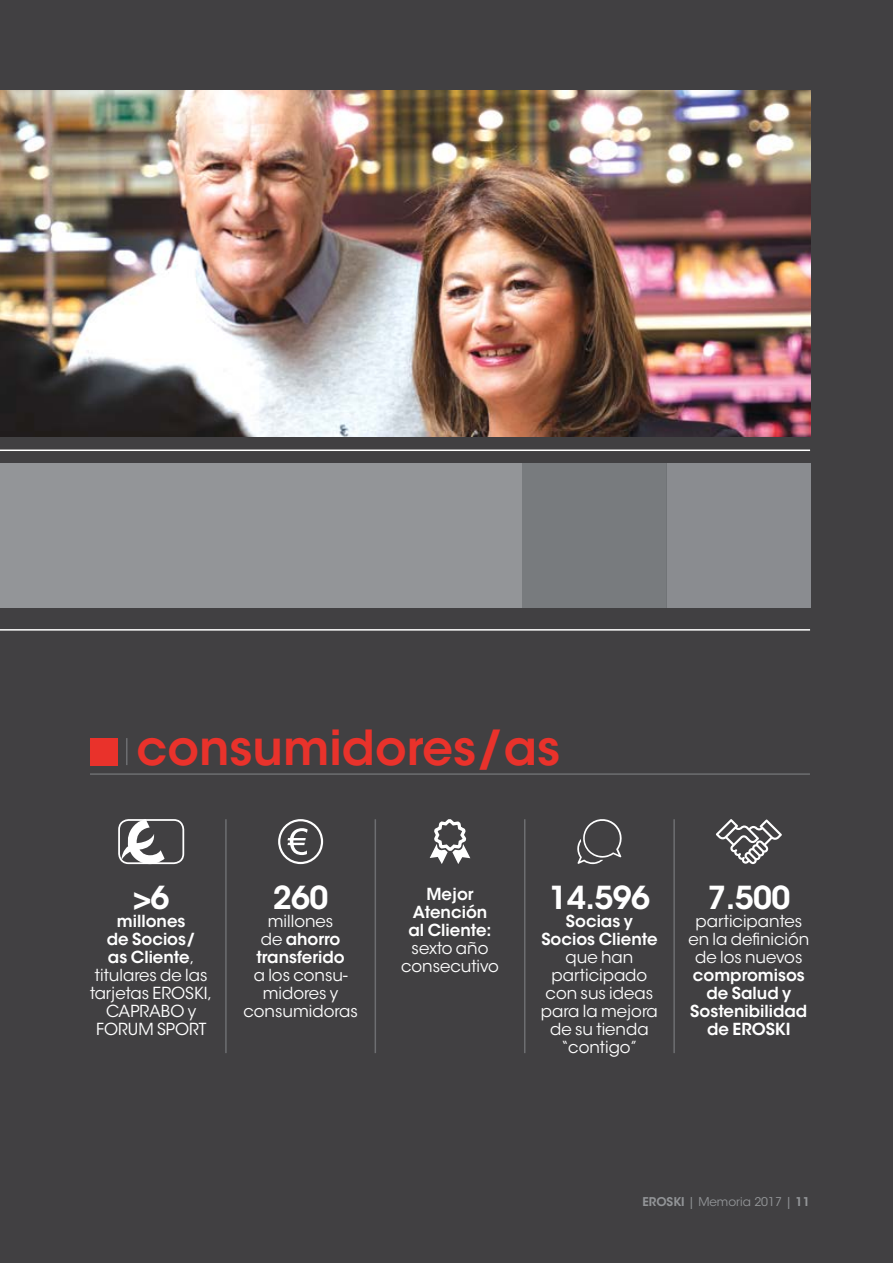
<style>
.page{position:relative;width:893px;height:1263px;background:#414042}
.page>*{position:absolute;margin:0;border:0;box-sizing:border-box;transform-origin:0 0}
._50_DD_titulito{font:600 48px "ITC Avant Garde Std";color:#e9322b}
._50_DD_texto_numero{font:600 31.5px "ITC Avant Garde Std";letter-spacing:-.02em;color:#fff}
._50_DD_texto{font:16.5px/18px "ITC Avant Garde Std";color:#fff;text-align:center}
._50_DD_texto-2{font:600 16.5px/18px "ITC Avant Garde Std";color:#fff;text-align:center}
.z_folio{font:12px "ITC Avant Garde Std";color:#939598}
.s1{font-weight:600}
.s2{font-weight:400}
</style>
<div class="page">
<hr style="left:0;top:629px;width:810px;height:2px;background:#fff">
<hr style="left:0;top:449px;width:810px;height:2px;background:#fff">
<hr style="left:225px;top:819px;width:2px;height:234px;background:#6d6e71">
<hr style="left:375px;top:819px;width:1px;height:234px;background:#6d6e71">
<hr style="left:524px;top:819px;width:1px;height:234px;background:#6d6e71">
<hr style="left:673px;top:819px;width:2px;height:234px;background:#6d6e71">
<hr style="left:126px;top:738px;width:2px;height:27px;background:#6d6e71">
<hr style="left:90px;top:773px;width:720px;height:2px;background:#6d6e71">
<div style="left:0;top:464px;width:810px;height:144px;background:#939598"></div>
<div style="left:522px;top:464px;width:144px;height:144px;background:#787b7e"></div>
<div style="left:666px;top:464px;width:144px;height:144px;background:#8a8c90"></div>
<img style="left:0;top:90px;width:810px;height:346px">
<svg style="left:287px;top:828px;width:21px;height:27px"></svg>
<div style="left:278px;top:819px;width:45px;height:45px;border:2px solid #fff;border-radius:50%"></div>
<svg style="left:121px;top:822px;width:44px;height:42px"></svg>
<div style="left:118px;top:819px;width:66px;height:45px;border:2px solid #fff;border-radius:10px"></div>
<svg style="left:430px;top:819px;width:40px;height:45px"></svg>
<svg style="left:577px;top:819px;width:45px;height:45px"></svg>
<div style="left:90px;top:738px;width:27px;height:27px;background:#e9322b"></div>
<svg style="left:716px;top:819px;width:66px;height:45px"></svg>
<h6 class="_50_DD_titulito" style="left:136px;top:717px;width:425px">consumidores/as</h6>
<h6 class="_50_DD_texto_numero" style="left:133px;top:878px;width:38px">&gt;6</h6>
<h6 class="_50_DD_texto" style="left:90px;top:912px;width:124px"><span class="s1">millones<br>de Socios/<br>as Cliente</span>, titulares de las tarjetas EROSKI,<br>CAPRABO y<br>FORUM SPORT</h6>
<h6 class="_50_DD_texto_numero" style="left:273px;top:878px;width:57px">260</h6>
<h6 class="_50_DD_texto" style="left:243px;top:912px;width:116px">millones<br>de <span class="s1">ahorro transferido<br></span>a los consu&shy;midores y consumidoras</h6>
<h6 class="_50_DD_texto-2" style="left:401px;top:885px;width:99px">Mejor<br>Atención<br>al Cliente: <span class="s2">sexto año consecutivo</span></h6>
<h6 class="_50_DD_texto_numero" style="left:549px;top:878px;width:103px">14.596</h6>
<h6 class="_50_DD_texto" style="left:541px;top:912px;width:118px"><span class="s1">Socias y<br>Socios Cliente </span>que han participado con sus ideas para la mejora de su tienda “contigo”</h6>
<h6 class="_50_DD_texto_numero" style="left:707px;top:878px;width:84px">7.500</h6>
<h6 class="_50_DD_texto-2" style="left:688px;top:912px;width:123px"><span class="s2">participantes en la definición de los nuevos </span>compromisos de Salud y<br>Sostenibilidad de EROSKI</h6>
<h6 class="z_folio" style="left:642px;top:1194px;width:169px"><span class="s1">EROSKI</span> | Memoria 2017 | <span class="s1">11</span></h6>
</div>
